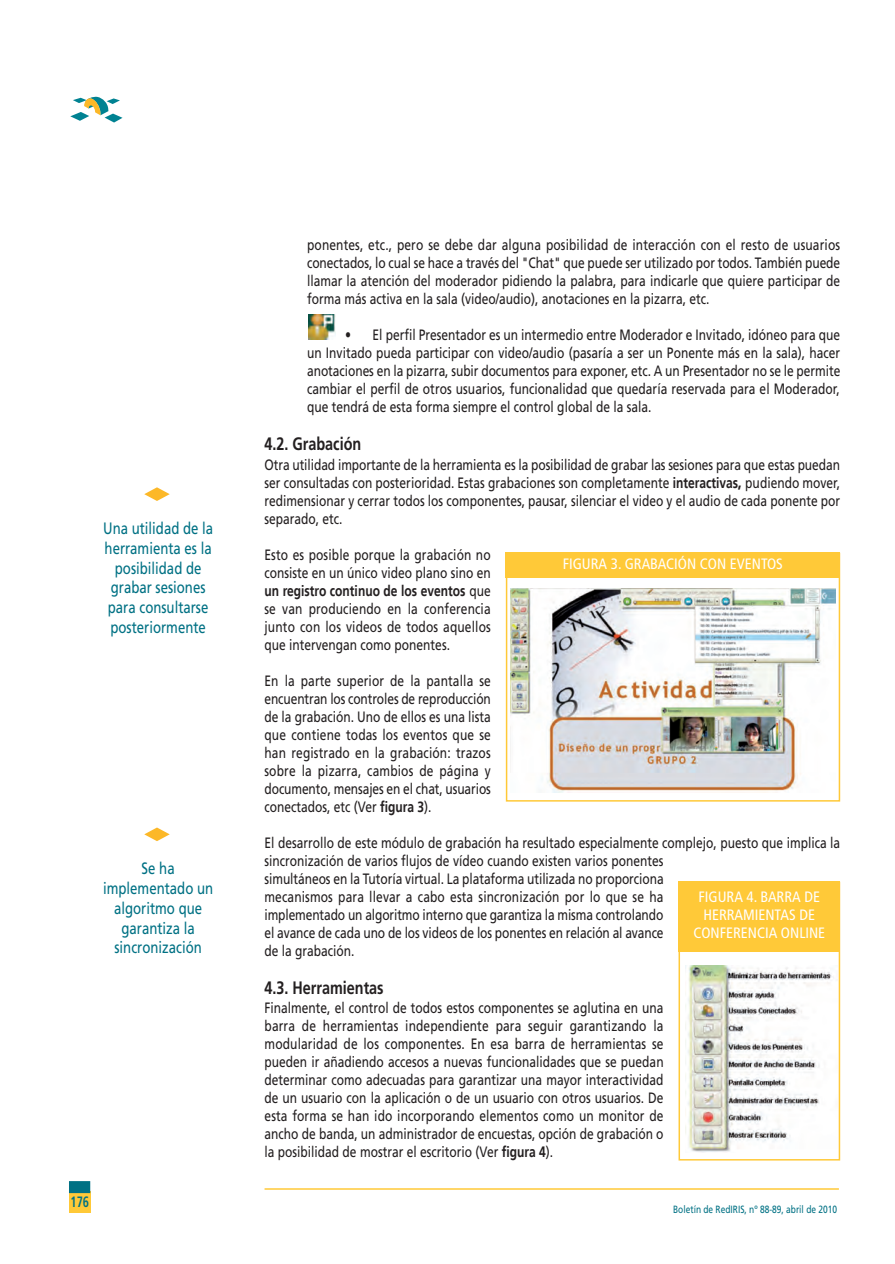
<style>
.page{position:relative;width:895px;height:1264px;background:#fff}
.page>*{position:absolute;margin:0;border:0;box-sizing:border-box;transform-origin:0 0}
.t1{font:700 18px "Frutiger";color:#231f20;scale:.8 1}
.t2{font:16.5px/19.8px "Frutiger LT Std";color:#007184;text-align:center;scale:.8 1}
.t3{font:15px/18px "Frutiger LT Std";color:#231f20;text-align:justify;scale:.8 1}
.t4{font:condensed 15px/18px "Frutiger LT Std";color:#fff;text-align:center}
.t5{font:700 15px "Frutiger LT";color:#231f20;scale:.8 1}
.t6{font:700 condensed 15px "Frutiger LT Std";color:#007184;scale:.8 1}
.t7{font:10.5px "Frutiger LT Std";color:#007184;scale:.8 1}
.s1{font-family:"Frutiger LT";font-weight:700}
.s2{font-weight:900}
.s3{font-family:"Frutiger LT Std";font-weight:400}
</style>
<div class="page">
<svg style="left:144px;top:487px;width:26px;height:14px"></svg>
<svg style="left:144px;top:827px;width:26px;height:14px"></svg>
<div style="left:69px;top:1191px;width:21px;height:22px;background:#ffc938"></div>
<div style="left:69px;top:1181px;width:21px;height:12px;background:#007184"></div>
<svg style="left:70px;top:96px;width:52px;height:27px"></svg>
<hr style="left:264px;top:1188px;width:574px;height:2px;background:#ffc938">
<img style="left:309px;top:315px;width:27px;height:24px">
<img style="left:510px;top:588px;width:325px;height:204px">
<div style="left:506px;top:553px;width:334px;height:249px;border:2px solid #ffc938"></div>
<div style="left:505px;top:552px;width:335px;height:26px;background:#ffc938"></div>
<img style="left:685px;top:965px;width:149px;height:188px">
<div style="left:678px;top:882px;width:162px;height:278px;border:2px solid #ffc938"></div>
<div style="left:678px;top:881px;width:162px;height:71px;background:#ffc938"></div>
<p class="t2" style="left:103px;top:520px;width:139px">Una utilidad de la herramienta es la posibilidad de grabar sesiones para consultarse posteriormente</p>
<p class="t2" style="left:103px;top:860px;width:139px">Se ha implementado un algoritmo que garantiza la sincronización</p>
<p class="t6" style="left:70px;top:1196px;width:25px">176</p>
<p class="t3" style="left:307px;top:237px;width:668px">ponentes, etc., pero se debe dar alguna posibilidad de interacción con el resto de usuarios conectados, lo cual se hace a través del "Chat" que puede ser utilizado por todos. También puede llamar la atención del moderador pidiendo la palabra, para indicarle que quiere participar de forma más activa en la sala (video/audio), anotaciones en la pizarra, etc.</p>
<p class="t3" style="left:307px;top:327px;width:668px;text-indent:38px">• El perfil Presentador es un intermedio entre Moderador e Invitado, idóneo para que un Invitado pueda participar con video/audio (pasaría a ser un Ponente más en la sala), hacer anotaciones en la pizarra, subir documentos para exponer, etc. A un Presentador no se le permite cambiar el perfil de otros usuarios, funcionalidad que quedaría reservada para el Moderador, que tendrá de esta forma siempre el control global de la sala.</p>
<p class="t1" style="left:264px;top:437px;width:122px">4.2. Grabación</p>
<p class="t3" style="left:264px;top:457px;width:721px">Otra utilidad importante de la herramienta es la posibilidad de grabar las sesiones para que estas puedan ser consultadas con posterioridad. Estas grabaciones son completamente <span class="s1">interactivas</span><span class="s2">,</span> pudiendo mover, redimensionar y cerrar todos los componentes, pausar, silenciar el video y el audio de cada ponente por separado, etc.</p>
<p class="t3" style="left:264px;top:547px;width:284px">Esto es posible porque la grabación no consiste en un único video plano sino en</p>
<p class="t5" style="left:264px;top:582px;width:284px">un registro continuo de los eventos <span class="s3">que</span></p>
<p class="t3" style="left:264px;top:601px;width:284px">se van produciendo en la conferencia junto con los videos de todos aquellos que intervengan como ponentes.</p>
<p class="t3" style="left:264px;top:673px;width:284px">En la parte superior de la pantalla se encuentran los controles de reproducción de la grabación. Uno de ellos es una lista que contiene todas los eventos que se han registrado en la grabación: trazos sobre la pizarra, cambios de página y documento, mensajes en el chat, usuarios conectados, etc (Ver <span class="s1">figura 3</span>).</p>
<p class="t3" style="left:264px;top:835px;width:721px;text-align:left">El desarrollo de este módulo de grabación ha resultado especialmente complejo, puesto que implica la sincronización de varios flujos de vídeo cuando existen varios ponentes<br>simultáneos en la Tutoría virtual. La plataforma utilizada no proporciona<br>mecanismos para llevar a cabo esta sincronización por lo que se ha<br>implementado un algoritmo interno que garantiza la misma controlando<br>el avance de cada uno de los videos de los ponentes en relación al avance<br>de la grabación.</p>
<p class="t1" style="left:264px;top:980px;width:150px">4.3. Herramientas</p>
<p class="t3" style="left:264px;top:1000px;width:500px">Finalmente, el control de todos estos componentes se aglutina en una barra de herramientas independiente para seguir garantizando la modularidad de los componentes. En esa barra de herramientas se pueden ir añadiendo accesos a nuevas funcionalidades que se puedan determinar como adecuadas para garantizar una mayor interactividad de un usuario con la aplicación o de un usuario con otros usuarios. De esta forma se han ido incorporando elementos como un monitor de ancho de banda, un administrador de encuestas, opción de grabación o la posibilidad de mostrar el escritorio (Ver <span class="s1">figura 4</span>).</p>
<p class="t4" style="left:562px;top:556px;width:221px">FIGURA 3. GRABACIÓN CON EVENTOS</p>
<p class="t4" style="left:693px;top:889px;width:133px">FIGURA 4. BARRA DE<br>HERRAMIENTAS DE<br>CONFERENCIA ONLINE</p>
<p class="t7" style="left:673px;top:1205px;width:206px">Boletín de RedIRIS, nº 88-89, abril de 2010</p>
</div>
